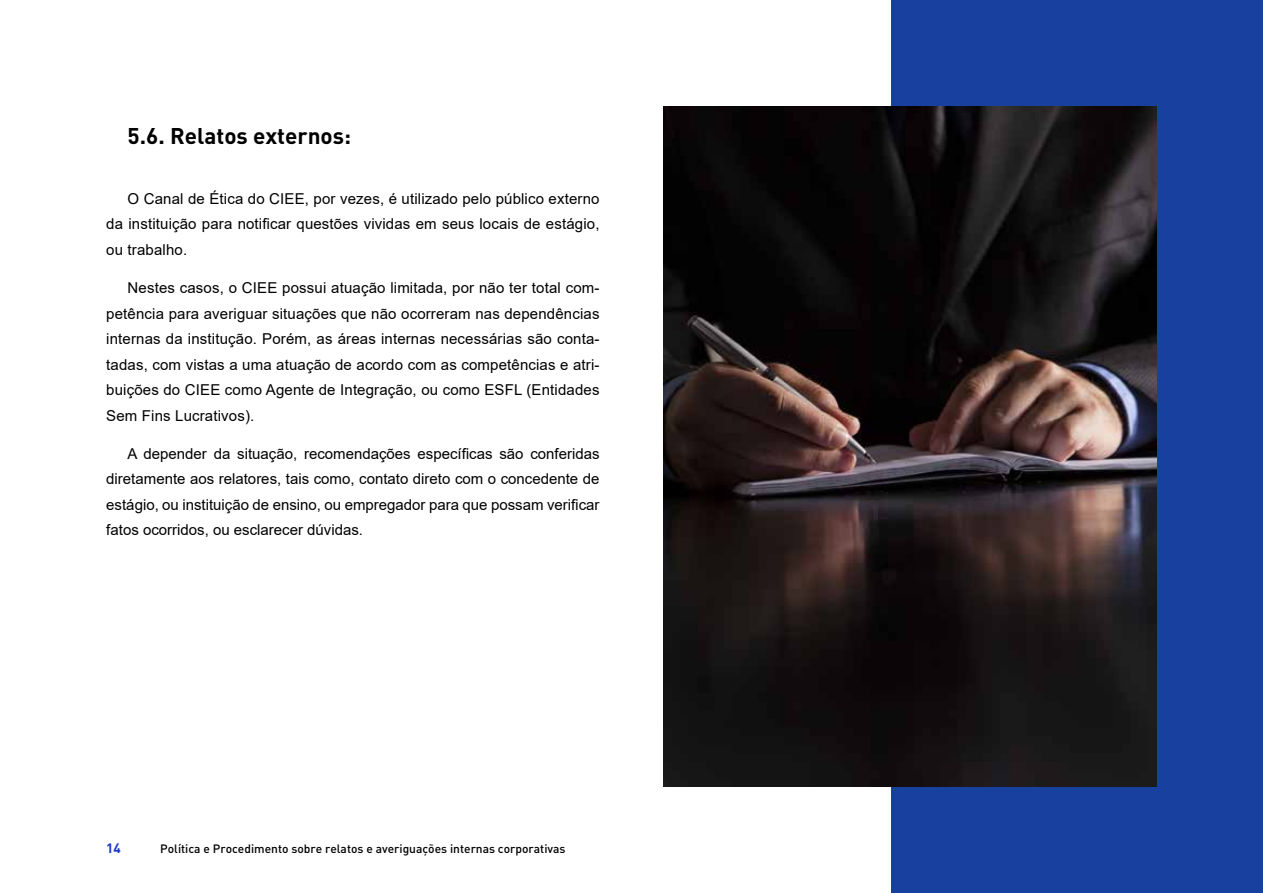
<style>
.page{position:relative;width:1263px;height:893px;background:#fff}
.page>*{position:absolute;margin:0;border:0;box-sizing:border-box;transform-origin:0 0}
.t1{font:700 22.5px "DIN";color:#000}
.t2{font:15px/25.5px "Arial";letter-spacing:.01em;color:#000;text-align:justify}
.t3{font:700 13.5px "DIN";color:#1838ce}
.t4{font:12px "DIN Medium Alternate";color:#000}
</style>
<div class="page">
<div style="left:891px;top:0;width:372px;height:893px;background:#18409f"></div>
<img style="left:663px;top:106px;width:494px;height:681px">
<h1 class="t1" style="left:128px;top:121px;width:225px">5.6. Relatos externos:</h1>
<p class="t2" style="left:106px;top:186px;width:495px;text-indent:21px">O Canal de Ética do CIEE, por vezes, é utilizado pelo público externo da instituição para notificar questões vividas em seus locais de estágio, ou trabalho.</p>
<p class="t2" style="left:106px;top:275px;width:495px;text-indent:21px">Nestes casos, o CIEE possui atuação limitada, por não ter total com&shy;petência para averiguar situações que não ocorreram nas dependências internas da institução. Porém, as áreas internas necessárias são conta&shy;tadas, com vistas a uma atuação de acordo com as competências e atri&shy;buições do CIEE como Agente de Integração, ou como ESFL (Entidades Sem Fins Lucrativos).</p>
<p class="t2" style="left:106px;top:441px;width:495px;text-indent:21px">A depender da situação, recomendações específicas são conferidas diretamente aos relatores, tais como, contato direto com o concedente de estágio, ou instituição de ensino, ou empregador para que possam verificar fatos ocorridos, ou esclarecer dúvidas.</p>
<p class="t3" style="left:106px;top:839px;width:16px">14</p>
<p class="t4" style="left:160px;top:841px;width:407px">Política e Procedimento sobre relatos e averiguações internas corporativas</p>
</div>
